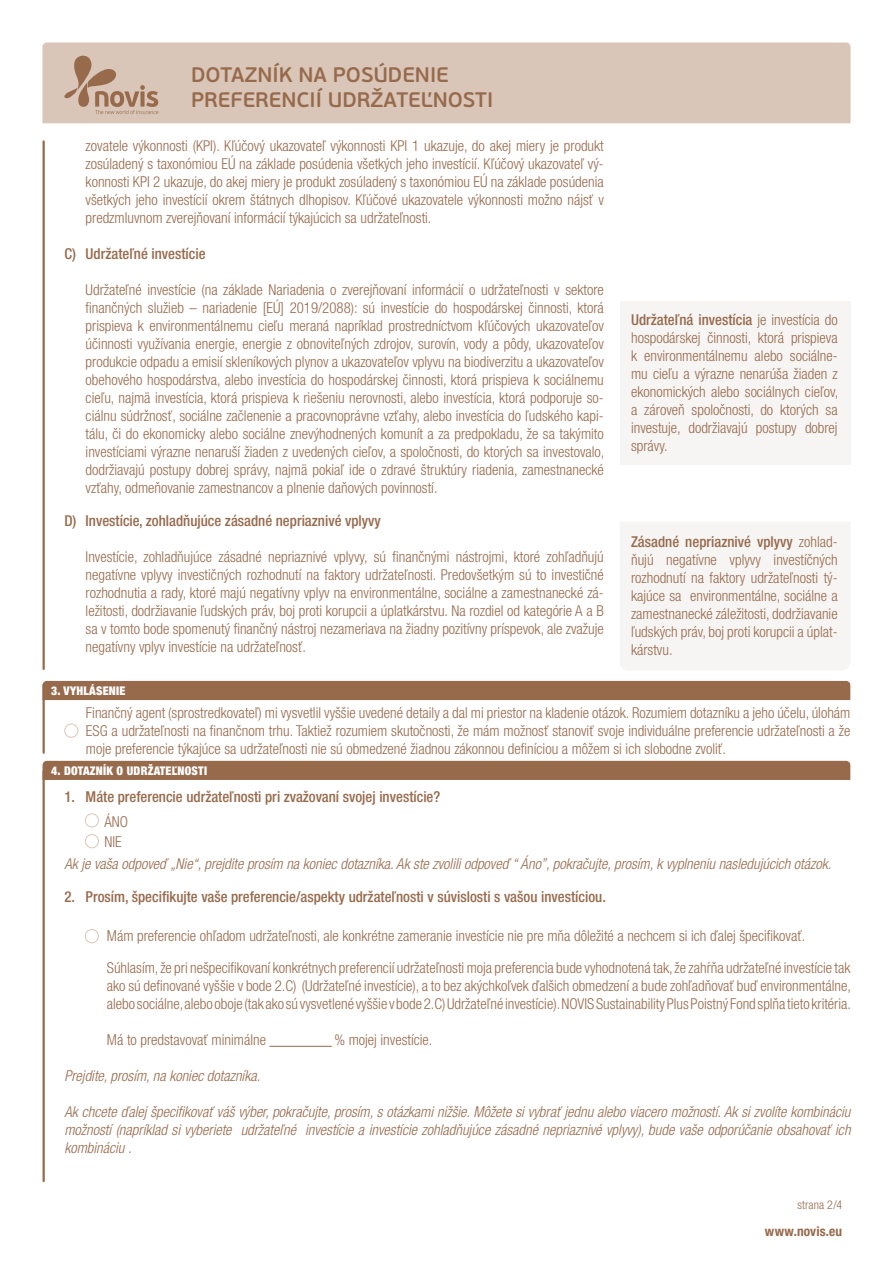
<style>
.page{position:relative;width:893px;height:1263px;background:#fff}
.page>*{position:absolute;margin:0;border:0;box-sizing:border-box;transform-origin:0 0}
.t1{font:600 21px/25.2px "PF Beau Sans Pro";color:#976a4c}
.t2{font:300 condensed 15px/18px "Helvetica Neue LT Pro";color:#976a4c;text-align:justify}
.t3{font:italic 300 condensed 15px/18px "Helvetica Neue LT Pro";color:#976a4c;text-align:justify}
.t4{font:500 condensed 15px "Helvetica Neue LT Pro";color:#976a4c}
.t5{font:700 condensed 13.5px "Helvetica Neue LT Pro";letter-spacing:.01em;color:#976a4c}
.t6{font:900 condensed 12px "Helvetica Neue LT Pro";letter-spacing:.02em;color:#fff}
.t7{font:300 condensed 12px "Helvetica Neue LT Pro";letter-spacing:.01em;color:#976a4c}
.s1{font-weight:500}
</style>
<div class="page">
<div style="left:42px;top:43px;width:808px;height:80px;background:#d9c6b8"></div>
<svg style="left:64px;top:56px;width:94px;height:58px;background:#c6ab99"></svg>
<hr style="left:43px;top:141px;width:2px;height:528px;background:#976a4c">
<div style="left:620px;top:301px;width:230px;height:163px;background:#f7f5f4"></div>
<div style="left:620px;top:522px;width:230px;height:148px;background:#f7f5f4"></div>
<div style="left:43px;top:761px;width:807px;height:19px;background:#976a4c"></div>
<hr style="left:43px;top:771px;width:2px;height:410px;background:#976a4c">
<div style="left:85px;top:813px;width:14px;height:14px;border:1px solid #d9c6b8;border-radius:50%"></div>
<div style="left:85px;top:834px;width:14px;height:14px;border:1px solid #d9c6b8;border-radius:50%"></div>
<div style="left:85px;top:929px;width:14px;height:14px;border:1px solid #d9c6b8;border-radius:50%"></div>
<hr style="left:269px;top:1046px;width:63px;height:1px;background:#976a4c">
<div style="left:43px;top:681px;width:807px;height:19px;background:#976a4c"></div>
<hr style="left:43px;top:685px;width:2px;height:68px;background:#976a4c">
<div style="left:64px;top:724px;width:14px;height:14px;border:1px solid #d9c6b8;border-radius:50%"></div>
<h1 class="t1" style="left:191px;top:62px;width:304px">DOTAZNÍK NA POSÚDENIE<br>PREFERENCIÍ UDRŽATEĽNOSTI</h1>
<p class="t2" style="left:86px;top:137px;width:520px">zovatele výkonnosti (KPI). Kľúčový ukazovateľ výkonnosti KPI 1 ukazuje, do akej miery je produkt zosúladený s taxonómiou EÚ na základe posúdenia všetkých jeho investícií. Kľúčový ukazovateľ vý&shy;konnosti KPI 2 ukazuje, do akej miery je produkt zosúladený s taxonómiou EÚ na základe posúdenia všetkých jeho investícií okrem štátnych dlhopisov. Kľúčové ukazovatele výkonnosti možno nájsť v predzmluvnom zverejňovaní informácií týkajúcich sa udržateľnosti.</p>
<p class="t4" style="left:64px;top:245px;width:143px">C) Udržateľné investície</p>
<p class="t2" style="left:86px;top:281px;width:520px">Udržateľné investície (na základe Nariadenia o zverejňovaní informácií o udržateľnosti v sektore finančných služieb – nariadenie [EÚ] 2019/2088): sú investície do hospodárskej činnosti, ktorá prispieva k environmentálnemu cieľu meraná napríklad prostredníctvom kľúčových ukazovateľov účinnosti využívania energie, energie z obnoviteľných zdrojov, surovín, vody a pôdy, ukazovateľov produkcie odpadu a emisií skleníkových plynov a ukazovateľov vplyvu na biodiverzitu a ukazovateľov obehového hospodárstva, alebo investícia do hospodárskej činnosti, ktorá prispieva k sociálnemu cieľu, najmä investícia, ktorá prispieva k riešeniu nerovnosti, alebo investícia, ktorá podporuje so&shy;ciálnu súdržnosť, sociálne začlenenie a pracovnoprávne vzťahy, alebo investícia do ľudského kapi&shy;tálu, či do ekonomicky alebo sociálne znevýhodnených komunít a za predpokladu, že sa takýmito investíciami výrazne nenaruší žiaden z uvedených cieľov, a spoločnosti, do ktorých sa investovalo, dodržiavajú postupy dobrej správy, najmä pokiaľ ide o zdravé štruktúry riadenia, zamestnanecké vzťahy, odmeňovanie zamestnancov a plnenie daňových povinností.</p>
<p class="t4" style="left:64px;top:512px;width:318px">D) Investície, zohladňujúce zásadné nepriaznivé vplyvy</p>
<p class="t2" style="left:86px;top:548px;width:520px">Investície, zohladňujúce zásadné nepriaznivé vplyvy, sú finančnými nástrojmi, ktoré zohľadňujú negatívne vplyvy investičných rozhodnutí na faktory udržateľnosti. Predovšetkým sú to investičné rozhodnutia a rady, ktoré majú negatívny vplyv na environmentálne, sociálne a zamestnanecké zá&shy;ležitosti, dodržiavanie ľudských práv, boj proti korupcii a úplatkárstvu. Na rozdiel od kategórie A a B sa v tomto bode spomenutý finančný nástroj nezameriava na žiadny pozitívny príspevok, ale zvažuje negatívny vplyv investície na udržateľnosť.</p>
<p class="t2" style="left:631px;top:311px;width:209px"><span class="s1">Udržateľná investícia</span> je investícia do hospodárskej činnosti, ktorá prispieva k environmentálnemu alebo sociálne&shy;mu cieľu a výrazne nenarúša žiaden z ekonomických alebo sociálnych cieľov, a zároveň spoločnosti, do ktorých sa investuje, dodržiavajú postupy dobrej správy.</p>
<p class="t2" style="left:631px;top:532px;width:208px"><span class="s1">Zásadné nepriaznivé vplyvy</span> zohlad&shy;ňujú negatívne vplyvy investíčných rozhodnutí na faktory udržateľnosti tý&shy;kajúce sa environmentálne, sociálne a zamestnanecké záležitosti, dodržiavanie ľudských práv, boj proti korupcii a úplat&shy;kárstvu.</p>
<p class="t6" style="left:51px;top:683px;width:76px">3. VYHLÁSENIE</p>
<p class="t2" style="left:86px;top:703px;width:766px">Finančný agent (sprostredkovateľ) mi vysvetlil vyššie uvedené detaily a dal mi priestor na kladenie otázok. Rozumiem dotazníku a jeho účelu, úlohám ESG a udržateľnosti na finančnom trhu. Taktiež rozumiem skutočnosti, že mám možnosť stanoviť svoje individuálne preferencie udržateľnosti a že moje preferencie týkajúce sa udržateľnosti nie sú obmedzené žiadnou zákonnou definíciou a môžem si ich slobodne zvoliť.</p>
<p class="t6" style="left:51px;top:763px;width:158px">4. DOTAZNÍK O UDRŽATEĽNOSTI</p>
<p class="t2" style="left:105px;top:811px;width:25px;line-height:20.7px">ÁNO<br>NIE</p>
<p class="t4" style="left:64px;top:788px;width:377px">1. Máte preferencie udržateľnosti pri zvažovaní svojej investície?</p>
<p class="t3" style="left:64px;top:855px;width:768px">Ak je vaša odpoveď „Nie“, prejdite prosím na koniec dotazníka. Ak ste zvolili odpoveď “ Áno”, pokračujte, prosím, k vyplneniu nasledujúcich otázok.</p>
<p class="t4" style="left:64px;top:887px;width:543px">2. Prosím, špecifikujte vaše preferencie/aspekty udržateľnosti v súvislosti s vašou investíciou.</p>
<p class="t2" style="left:107px;top:920px;width:745px;line-height:31.5px">Mám preferencie ohľadom udržateľnosti, ale konkrétne zameranie investície nie pre mňa dôležité a nechcem si ich ďalej špecifikovať.<br>Súhlasím, že pri nešpecifikovaní konkrétnych preferencií udržateľnosti moja preferencia bude vyhodnotená tak, že zahŕňa udržateľné investície tak</p>
<p class="t2" style="left:107px;top:976px;width:746px">ako sú definované vyššie v bode 2.C) (Udržateľné investície), a to bez akýchkoľvek ďalšich obmedzení a bude zohľadňovať buď environmentálne, alebo sociálne, alebo oboje (tak ako sú vysvetlené vyššie v bode 2.C) Udržateľné investície). NOVIS Sustainability Plus Poistný Fond splňa tieto kritéria.</p>
<p class="t2" style="left:107px;top:1030px;width:161px">Má to predstavovať minimálne</p>
<p class="t2" style="left:334px;top:1030px;width:100px">% mojej investície.</p>
<p class="t3" style="left:64px;top:1067px;width:197px">Prejdite, prosím, na koniec dotazníka.</p>
<p class="t3" style="left:64px;top:1103px;width:788px">Ak chcete ďalej špecifikovať váš výber, pokračujte, prosím, s otázkami nižšie. Môžete si vybrať jednu alebo viacero možností. Ak si zvolíte kombináciu možností (napríklad si vyberiete udržateľné investície a investície zohladňujúce zásadné nepriaznivé vplyvy), bude vaše odporúčanie obsahovať ich kombináciu .</p>
<p class="t7" style="left:797px;top:1197px;width:46px">strana 2/4</p>
<p class="t5" style="left:765px;top:1222px;width:79px">www.novis.eu</p>
</div>
